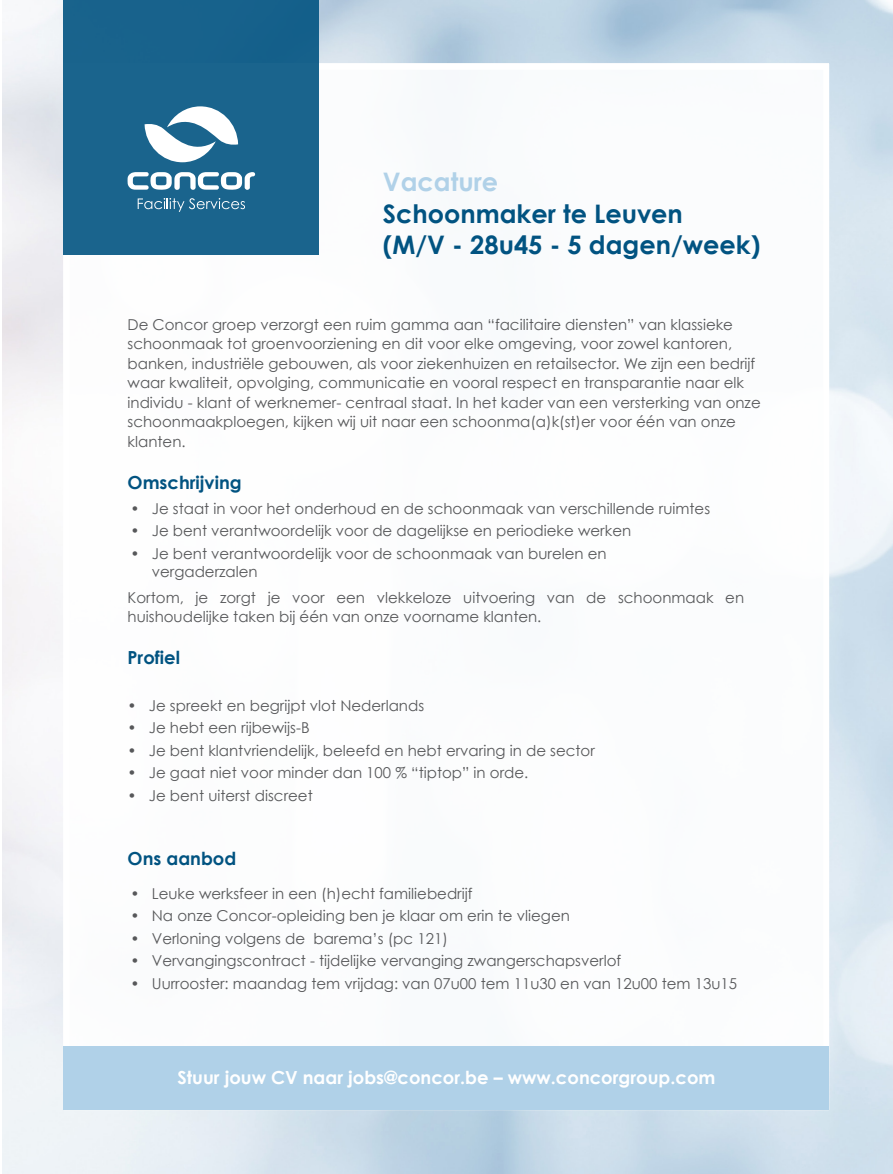
<style>
.page{position:relative;width:893px;height:1174px;background:#fff}
.page>*{position:absolute;margin:0;border:0;box-sizing:border-box;transform-origin:0 0}
.t1{font:700 25.5px/31.5px "Century Gothic";color:#015381}
.t2{font:700 18px "Century Gothic";color:#fff}
.Body{font:700 18px "Century Gothic";color:#015381}
.Body-2{font:15px/19.5px "Century Gothic";color:#57585a}
.s1{color:#b0d1e8}
</style>
<div class="page">
<img style="left:3px;top:0;width:890px;height:1172px">
<div style="left:64px;top:64px;width:765px;height:1045px;background:#fff"></div>
<div style="left:64px;top:0;width:255px;height:254px;background:#1a648d"></div>
<svg style="left:145px;top:106px;width:93px;height:56px"></svg>
<svg style="left:128px;top:172px;width:127px;height:18px"></svg>
<svg style="left:138px;top:198px;width:107px;height:14px"></svg>
<div style="left:64px;top:1046px;width:765px;height:63px;background:#b0d1e8"></div>
<p class="t1" style="left:383px;top:166px;width:379px"><span class="s1">Vacature<br></span>Schoonmaker te Leuven<br>(M/V - 28u45 - 5 dagen/week)</p>
<p class="Body-2" style="left:128px;top:314px;width:635px">De Concor groep verzorgt een ruim gamma aan “facilitaire diensten” van klassieke schoonmaak tot groenvoorziening en dit voor elke omgeving, voor zowel kantoren, banken, industriële gebouwen, als voor ziekenhuizen en retailsector. We zijn een bedrijf waar kwaliteit, opvolging, communicatie en vooral respect en transparantie naar elk individu - klant of werknemer- centraal staat. In het kader van een versterking van onze schoonmaakploegen, kijken wij uit naar een schoonma(a)k(st)er voor één van onze klanten.</p>
<p class="Body" style="left:128px;top:470px;width:116px">Omschrijving</p>
<p class="Body-2" style="left:131px;top:498px;width:581px">• Je staat in voor het onderhoud en de schoonmaak van verschillende ruimtes</p>
<p class="Body-2" style="left:131px;top:521px;width:502px">• Je bent verantwoordelijk voor de dagelijkse en periodieke werken</p>
<p class="Body-2" style="left:152px;top:544px;width:456px;line-height:18px;text-indent:-21px">• Je bent verantwoordelijk voor de schoonmaak van burelen en vergaderzalen</p>
<p class="Body-2" style="left:128px;top:587px;width:618px">Kortom, je zorgt je voor een vlekkeloze uitvoering van de schoonmaak en huishoudelijke taken bij één van onze voorname klanten.</p>
<p class="Body" style="left:128px;top:646px;width:54px">Profiel</p>
<p class="Body-2" style="left:128px;top:695px;width:298px">• Je spreekt en begrijpt vlot Nederlands</p>
<p class="Body-2" style="left:128px;top:717px;width:184px">• Je hebt een rijbewijs-B</p>
<p class="Body-2" style="left:128px;top:740px;width:469px">• Je bent klantvriendelijk, beleefd en hebt ervaring in de sector</p>
<p class="Body-2" style="left:128px;top:762px;width:402px">• Je gaat niet voor minder dan 100 % “tiptop” in orde.</p>
<p class="Body-2" style="left:128px;top:785px;width:187px">• Je bent uiterst discreet</p>
<p class="Body" style="left:128px;top:847px;width:110px">Ons aanbod</p>
<p class="Body-2" style="left:131px;top:883px;width:343px">• Leuke werksfeer in een (h)echt familiebedrijf</p>
<p class="Body-2" style="left:131px;top:905px;width:441px">• Na onze Concor-opleiding ben je klaar om erin te vliegen</p>
<p class="Body-2" style="left:131px;top:928px;width:319px">• Verloning volgens de barema’s (pc 121)</p>
<p class="Body-2" style="left:131px;top:950px;width:492px">• Vervangingscontract - tijdelijke vervanging zwangerschapsverlof</p>
<p class="Body-2" style="left:131px;top:973px;width:608px">• Uurrooster: maandag tem vrijdag: van 07u00 tem 11u30 en van 12u00 tem 13u15</p>
<p class="t2" style="left:178px;top:1065px;width:539px">Stuur jouw CV naar jobs@concor.be – www.concorgroup.com</p>
</div>
